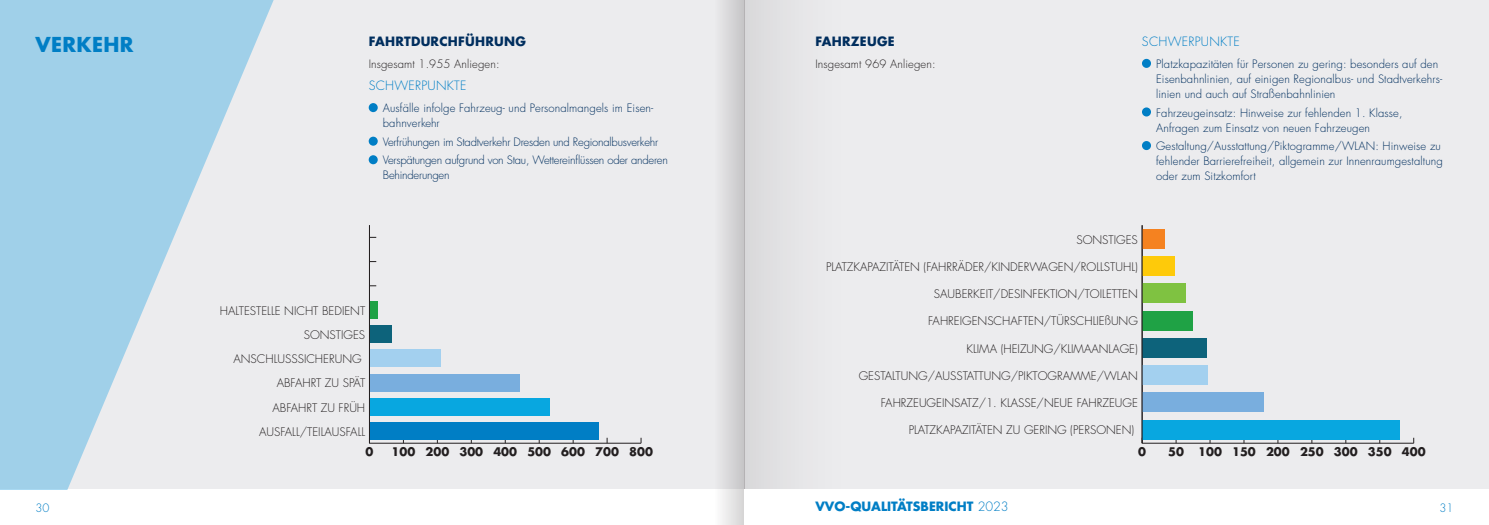
<style>
.page{position:relative;width:1489px;height:525px;background:#fff}
.page>*{position:absolute;margin:0;border:0;box-sizing:border-box;transform-origin:0 0}
.t1{font:700 20px "Futura Std";letter-spacing:.02em;color:#007ec5}
.t2{font:300 12.5px "Futura Std";letter-spacing:.02em;color:#007ec5}
.t3{font:700 12.5px "Futura Std";letter-spacing:.02em;color:#002e5e}
.t4{font:700 12.5px "Futura Std";color:#007ec5}
.t5{font:300 11.5px "Futura Std";color:#231f20}
.t6{font:700 11.5px "Futura Std";color:#231f20}
.t7{font:300 11.25px/15px "Futura Std";letter-spacing:.01em;color:#002e5e}
.t8{font:300 11.25px/18.5px "Futura Std";letter-spacing:-.02em;color:#002e5e}
.t9{font:300 11.25px "Futura Std";letter-spacing:.01em;color:#231f20}
.t10{font:300 11.25px "Futura Std";color:#007ec5}
.s1{font-weight:300}
</style>
<div class="page">
<div style="left:0;top:0;width:744px;height:489px;background:#ececee"></div>
<div style="left:744px;top:0;width:744px;height:489px;background:#ececee"></div>
<div style="left:369px;top:103px;width:9px;height:9px;background:#007ec5;border-radius:50%"></div>
<div style="left:369px;top:137px;width:9px;height:9px;background:#007ec5;border-radius:50%"></div>
<div style="left:369px;top:155px;width:9px;height:9px;background:#007ec5;border-radius:50%"></div>
<svg style="left:0;top:0;width:274px;height:489px;fill:#a0d0e9"></svg>
<svg style="left:1141px;top:59px;width:9px;height:9px"></svg>
<div style="left:1141px;top:107px;width:9px;height:9px;background:#007ec5;border-radius:50%"></div>
<svg style="left:1141px;top:141px;width:9px;height:9px"></svg>
<hr style="left:369px;top:442px;width:272px;height:1px;background:#231f20">
<div style="left:369px;top:301px;width:9px;height:17px;background:#1fa245"></div>
<div style="left:369px;top:325px;width:23px;height:18px;background:#0d637b"></div>
<div style="left:369px;top:349px;width:72px;height:18px;background:#a3d0ef"></div>
<div style="left:369px;top:374px;width:150px;height:17px;background:#79aede"></div>
<div style="left:369px;top:398px;width:181px;height:17px;background:#08a7e0"></div>
<div style="left:369px;top:422px;width:230px;height:17px;background:#007ec5"></div>
<hr style="left:369px;top:225px;width:1px;height:218px;background:#231f20">
<hr style="left:1142px;top:442px;width:271px;height:1px;background:#231f20">
<div style="left:1142px;top:229px;width:22px;height:19px;background:#f58220"></div>
<div style="left:1142px;top:256px;width:32px;height:20px;background:#feca0a"></div>
<div style="left:1142px;top:283px;width:43px;height:20px;background:#7fc241"></div>
<div style="left:1142px;top:310px;width:50px;height:20px;background:#1fa245"></div>
<div style="left:1142px;top:338px;width:64px;height:19px;background:#0d637b"></div>
<div style="left:1142px;top:365px;width:65px;height:19px;background:#a3d0ef"></div>
<div style="left:1142px;top:392px;width:121px;height:20px;background:#79aede"></div>
<div style="left:1142px;top:419px;width:257px;height:20px;background:#08a7e0"></div>
<hr style="left:1141px;top:225px;width:1px;height:218px;background:#231f20">
<div style="left:744px;top:0;width:164px;height:524px;background:linear-gradient(to right,#dddddf,#f0f0f3)"></div>
<svg style="left:722px;top:0;width:22px;height:524px;fill:#d4d4d6"></svg>
<div style="left:744px;top:489px;width:744px;height:35px;background:#fff"></div>
<h1 class="t1" style="left:35px;top:31px;width:100px">VERKEHR</h1>
<p class="t3" style="left:369px;top:33px;width:159px">FAHRTDURCHFÜHRUNG</p>
<p class="t9" style="left:369px;top:57px;width:132px">Insgesamt 1.955 Anliegen:</p>
<p class="t2" style="left:369px;top:78px;width:99px">SCHWERPUNKTE</p>
<p class="t7" style="left:383px;top:101px;width:272px">Ausfälle infolge Fahrzeug- und Personalmangels im Eisen&shy;bahnverkehr</p>
<p class="t8" style="left:383px;top:133px;width:286px">Verfrühungen im Stadtverkehr Dresden und Regionalbusverkehr<br>Verspätungen aufgrund von Stau, Wettereinflüssen oder anderen</p>
<p class="t8" style="left:383px;top:166px;width:68px">Behinderungen</p>
<p class="t5" style="left:220px;top:303px;width:147px">HALTESTELLE NICHT BEDIENT</p>
<p class="t5" style="left:304px;top:327px;width:63px">SONSTIGES</p>
<p class="t5" style="left:233px;top:352px;width:130px">ANSCHLUSSSICHERUNG</p>
<p class="t5" style="left:277px;top:376px;width:90px">ABFAHRT ZU SPÄT</p>
<p class="t5" style="left:272px;top:400px;width:94px">ABFAHRT ZU FRÜH</p>
<p class="t5" style="left:259px;top:424px;width:108px">AUSFALL/TEILAUSFALL</p>
<p class="t6" style="left:365px;top:444px;width:9px">0</p>
<p class="t6" style="left:391px;top:444px;width:263px">100 200 300 400 500 600 700 800</p>
<p class="t3" style="left:815px;top:33px;width:81px">FAHRZEUGE</p>
<p class="t9" style="left:815px;top:57px;width:122px">Insgesamt 969 Anliegen:</p>
<p class="t2" style="left:1141px;top:34px;width:99px">SCHWERPUNKTE</p>
<p class="t7" style="left:1156px;top:57px;width:287px">Platzkapazitäten für Personen zu gering: besonders auf den<br>Eisenbahnlinien, auf einigen Regionalbus- und Stadtverkehrs&shy;linien und auch auf Straßenbahnlinien</p>
<p class="t7" style="left:1156px;top:105px;width:248px">Fahrzeugeinsatz: Hinweise zur fehlenden 1. Klasse,<br>Anfragen zum Einsatz von neuen Fahrzeugen</p>
<p class="t7" style="left:1156px;top:139px;width:288px">Gestaltung/Ausstattung/Piktogramme/WLAN: Hinweise zu fehlender Barrierefreiheit, allgemein zur Innenraumgestaltung oder zum Sitzkomfort</p>
<p class="t5" style="left:1076px;top:232px;width:63px">SONSTIGES</p>
<p class="t5" style="left:826px;top:259px;width:313px">PLATZKAPAZITÄTEN (FAHRRÄDER/KINDERWAGEN/ROLLSTUHL)</p>
<p class="t5" style="left:933px;top:287px;width:205px">SAUBERKEIT/DESINFEKTION/TOILETTEN</p>
<p class="t5" style="left:928px;top:314px;width:211px">FAHREIGENSCHAFTEN/TÜRSCHLIEßUNG</p>
<p class="t5" style="left:966px;top:341px;width:173px">KLIMA (HEIZUNG/KLIMAANLAGE)</p>
<p class="t5" style="left:858px;top:368px;width:280px">GESTALTUNG/AUSSTATTUNG/PIKTOGRAMME/WLAN</p>
<p class="t5" style="left:880px;top:396px;width:258px">FAHRZEUGEINSATZ/1. KLASSE/NEUE FAHRZEUGE</p>
<p class="t5" style="left:908px;top:423px;width:227px">PLATZKAPAZITÄTEN ZU GERING (PERSONEN)</p>
<p class="t6" style="left:1138px;top:444px;width:9px">0</p>
<p class="t6" style="left:1168px;top:444px;width:259px">50 100 150 200 250 300 350 400</p>
<p class="t10" style="left:35px;top:500px;width:16px">30</p>
<p class="t4" style="left:815px;top:498px;width:195px">VVO-QUALITÄTSBERICHT <span class="s1">2023</span></p>
<p class="t10" style="left:1439px;top:500px;width:16px">31</p>
<p class="t2" style="left:993px;top:499px;width:17px">17</p>
</div>
